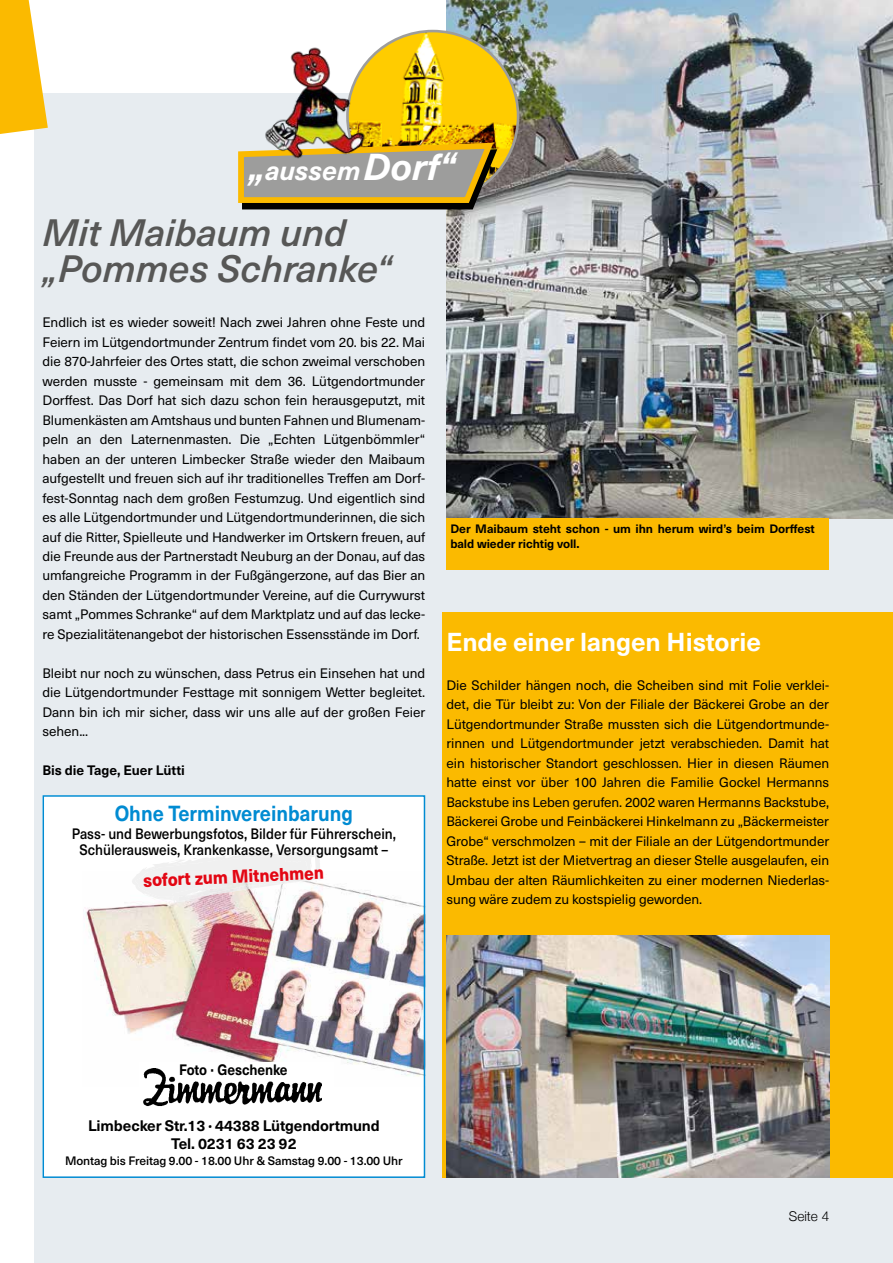
<style>
.page{position:relative;width:893px;height:1263px;background:#fff}
.page>*{position:absolute;margin:0;border:0;box-sizing:border-box;transform-origin:0 0}
.t1{font:italic 500 37.5px/36px "Neue Haas Unica W1 G";color:#575756}
.t2{font:italic 700 26.1px "Neue Haas Unica W1 G";letter-spacing:-.005em;color:#fff}
.t3{font:700 25.5px "Neue Haas Unica W1 G";letter-spacing:-.005em;color:#fff}
.t4{font:700 21.45px "Neue Haas Unica W1 G";color:#008bd2;scale:.91 1}
.t5{font:800 18.15px "Neue Haas Unica W1 G";color:#e30613;scale:.91 1}
.t6{font:700 15px/18px "Neue Haas Unica W1 G";letter-spacing:-.01em;color:#000;text-align:center}
.t7{font:500 14.85px/16.2px "Neue Haas Unica W1 G";color:#000;text-align:center;scale:.91 1}
.t8{font:700 14.85px "Neue Haas Unica W1 G";letter-spacing:-.01em;color:#000;scale:.91 1}
.t9{font:13.5px/19.5px "Neue Haas Unica W1 G";letter-spacing:-.005em;color:#000;text-align:justify}
.t10{font:700 13.5px "Neue Haas Unica W1 G";letter-spacing:-.005em;color:#000}
.t11{font:300 13.5px "Helvetica Neue";color:#000}
.t12{font:700 12px/15px "Neue Haas Unica W1 G";letter-spacing:-.005em;color:#000}
.t13{font:500 12px "Neue Haas Unica W1 G";letter-spacing:-.01em;color:#000}
.s1{font-size:38.7px}
.s2{font-size:36.75px}
.s3{font-family:"Yanone Kaffeesatz"}
</style>
<div class="page">
<div style="left:34px;top:94px;width:859px;height:1169px;background:#e7ecf0"></div>
<svg style="left:0;top:0;width:48px;height:134px"></svg>
<div style="left:43px;top:795px;width:382px;height:383px;background:#fff"></div>
<img style="left:84px;top:885px;width:338px;height:192px">
<div style="left:139px;top:1062px;width:195px;height:48px;background:#fff"></div>
<img style="left:143px;top:1069px;width:178px;height:38px">
<div style="left:43px;top:795px;width:382px;height:383px;border:2px solid #008bd2"></div>
<img style="left:132px;top:873px;width:8px;height:24px">
<img style="left:174px;top:901px;width:132px;height:2px">
<svg style="left:140px;top:852px;width:187px;height:49px"></svg>
<div style="left:442px;top:612px;width:451px;height:566px;background:#fbba00"></div>
<img style="left:446px;top:0;width:447px;height:519px">
<img style="left:347px;top:31px;width:171px;height:171px;border-radius:85px">
<svg style="left:238px;top:140px;width:264px;height:72px;background:#9f926b"></svg>
<img style="left:262px;top:47px;width:108px;height:115px">
<div style="left:446px;top:519px;width:383px;height:51px;background:#fbba00"></div>
<img style="left:446px;top:935px;width:383px;height:243px">
<h2 class="t2" style="left:249px;top:151px;width:209px"><span class="s1">„</span>aussem <span class="s2">Dorf</span><span class="s1">“</span></h2>
<h1 class="t1" style="left:43px;top:212px;width:351px">Mit Maibaum und „Pommes Schranke“</h1>
<p class="t9" style="left:43px;top:312px;width:384px">Endlich ist es wieder soweit! Nach zwei Jahren ohne Feste und Feiern im Lütgendortmunder Zentrum findet vom 20. bis 22. Mai die 870-Jahrfeier des Ortes statt, die schon zweimal verschoben werden musste - gemeinsam mit dem 36. Lütgendortmunder Dorffest. Das Dorf hat sich dazu schon fein herausgeputzt, mit Blumenkästen am Amtshaus und bunten Fahnen und Blumenam&shy;peln an den Laternenmasten. Die „Echten Lütgenbömmler“ haben an der unteren Limbecker Straße wieder den Maibaum aufgestellt und freuen sich auf ihr traditionelles Treffen am Dorf&shy;fest-Sonntag nach dem großen Festumzug. Und eigentlich sind es alle Lütgendortmunder und Lütgendortmunderinnen, die sich auf die Ritter, Spielleute und Handwerker im Ortskern freuen, auf die Freunde aus der Partnerstadt Neuburg an der Donau, auf das umfangreiche Programm in der Fußgängerzone, auf das Bier an den Ständen der Lütgendortmunder Vereine, auf die Currywurst samt „Pommes Schranke“ auf dem Marktplatz und auf das lecke&shy;re Spezialitätenangebot der historischen Essensstände im Dorf.</p>
<p class="t9" style="left:43px;top:663px;width:384px">Bleibt nur noch zu wünschen, dass Petrus ein Einsehen hat und die Lütgendortmunder Festtage mit sonnigem Wetter begleitet.<br>Dann bin ich mir sicher, dass wir uns alle auf der großen Feier sehen...</p>
<p class="t10" style="left:43px;top:760px;width:144px">Bis die Tage, Euer Lütti</p>
<h3 class="t4" style="left:115px;top:797px;width:263px">Ohne Terminvereinbarung</h3>
<p class="t7" style="left:72px;top:824px;width:358px">Pass- und Bewerbungsfotos, Bilder für Führerschein,<br>Schülerausweis, Krankenkasse, Versorgungsamt –</p>
<h3 class="t5" style="left:143px;top:865px;width:200px;rotate:-2deg">sofort zum Mitnehmen</h3>
<p class="t12" style="left:450px;top:520px;width:366px">Der Maibaum steht schon - um ihn herum wird’s beim Dorffest bald wieder richtig voll.</p>
<h3 class="t3" style="left:446px;top:622px;width:316px">Ende einer langen Historie</h3>
<p class="t9" style="left:446px;top:675px;width:384px">Die Schilder hängen noch, die Scheiben sind mit Folie verklei&shy;det, die Tür bleibt zu: Von der Filiale der Bäckerei Grobe an der Lütgendortmunder Straße mussten sich die Lütgendortmunde&shy;rinnen und Lütgendortmunder jetzt verabschieden. Damit hat ein historischer Standort geschlossen. Hier in diesen Räumen hatte einst vor über 100 Jahren die Familie Gockel Hermanns Backstube ins Leben gerufen. 2002 waren Hermanns Backstube, Bäckerei Grobe und Feinbäckerei Hinkelmann zu „Bäckermeister Grobe“ verschmolzen – mit der Filiale an der Lütgendortmunder Straße. Jetzt ist der Mietvertrag an dieser Stelle ausgelaufen, ein Umbau der alten Räumlichkeiten zu einer modernen Niederlas&shy;sung wäre zudem zu kostspielig geworden.</p>
<p class="t8" style="left:179px;top:1059px;width:121px">Foto ∙ Geschenke</p>
<p class="t6" style="left:88px;top:1115px;width:293px">Limbecker Str.13 <span class="s3">∙</span> 44388 Lütgendortmund<br>Tel. 0231 63 23 92</p>
<p class="t13" style="left:65px;top:1152px;width:339px">Montag bis Freitag 9.00 - 18.00 Uhr &amp; Samstag 9.00 - 13.00 Uhr</p>
<p class="t11" style="left:789px;top:1205px;width:42px">Seite 4</p>
</div>
